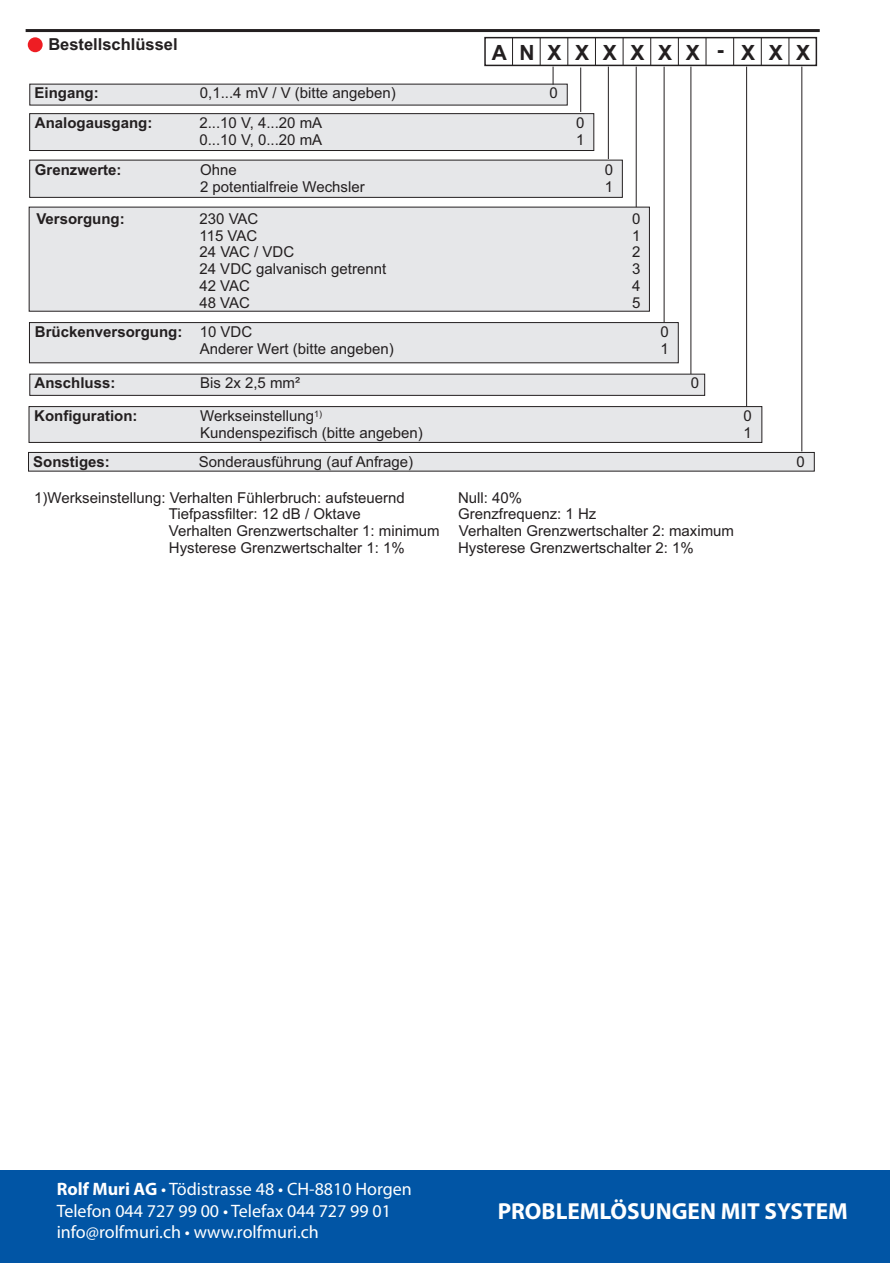
<style>
.page{position:relative;width:893px;height:1263px;background:#fff}
.page>*{position:absolute;margin:0;border:0;box-sizing:border-box;transform-origin:0 0}
.t1{font:700 23.25px "Myriad Pro";color:#fff}
.t2{font:700 21px "Arial";letter-spacing:.65em;color:#231f20}
.t3{font:18px/21.6px "Myriad Pro";color:#fff}
.t4{font:700 16.5px "Arial";color:#231f20}
.t5{font:15px "Arial";color:#231f20}
.t6{font:700 15px "Arial";color:#231f20}
.t7{font:9px "Arial";color:#231f20}
.s1{font-weight:400}
.s2{font-weight:700}
</style>
<div class="page">
<hr style="left:26px;top:29px;width:794px;height:3px;background:#231f20">
<div style="left:28px;top:37px;width:15px;height:15px;background:#ee1d23;border-radius:50%"></div>
<div style="left:484px;top:37px;width:333px;height:29px;border:2px solid #231f20"></div>
<svg style="left:788px;top:38px;width:1px;height:27px"></svg>
<svg style="left:761px;top:38px;width:1px;height:27px"></svg>
<svg style="left:733px;top:38px;width:1px;height:27px"></svg>
<svg style="left:706px;top:38px;width:1px;height:27px"></svg>
<svg style="left:678px;top:38px;width:1px;height:27px"></svg>
<svg style="left:650px;top:38px;width:1px;height:27px"></svg>
<svg style="left:623px;top:38px;width:1px;height:27px"></svg>
<svg style="left:595px;top:38px;width:1px;height:27px"></svg>
<svg style="left:567px;top:38px;width:1px;height:27px"></svg>
<svg style="left:540px;top:38px;width:1px;height:27px"></svg>
<svg style="left:512px;top:38px;width:1px;height:27px"></svg>
<hr style="left:801px;top:67px;width:1px;height:384px;background:#231f20">
<div style="left:28px;top:452px;width:786px;height:19px;background:#e6e7e9;border:1px solid #231f20"></div>
<hr style="left:580px;top:68px;width:1px;height:44px;background:#231f20">
<hr style="left:608px;top:67px;width:1px;height:92px;background:#231f20">
<hr style="left:636px;top:67px;width:1px;height:208px;background:#231f20">
<hr style="left:664px;top:67px;width:1px;height:270px;background:#231f20">
<hr style="left:690px;top:67px;width:1px;height:307px;background:#231f20">
<hr style="left:746px;top:67px;width:1px;height:343px;background:#231f20">
<div style="left:30px;top:84px;width:537px;height:21px;background:#e6e7e9"></div>
<div style="left:30px;top:113px;width:564px;height:38px;background:#e6e7e9;border:1px solid #231f20"></div>
<div style="left:30px;top:160px;width:592px;height:38px;background:#e6e7e9;border:1px solid #231f20"></div>
<div style="left:29px;top:207px;width:621px;height:104px;background:#e6e7e9"></div>
<div style="left:29px;top:322px;width:649px;height:41px;background:#e6e7e9;border:1px solid #231f20"></div>
<div style="left:30px;top:374px;width:675px;height:21px;background:#e6e7e9"></div>
<div style="left:29px;top:406px;width:733px;height:37px;background:#e6e7e9;border:1px solid #231f20"></div>
<svg style="left:553px;top:67px;width:1px;height:18px"></svg>
<div style="left:0;top:1235px;width:882px;height:28px;background:#0155a5"></div>
<div style="left:0;top:1170px;width:890px;height:92px;background:#0155a5"></div>
<p class="t4" style="left:48px;top:38px;width:131px">Bestellschlüssel</p>
<h2 class="t2" style="left:492px;top:44px;width:320px">ANXXXXXX - XXX</h2>
<p class="t6" style="left:35px;top:87px;width:66px">Eingang:</p>
<p class="t5" style="left:200px;top:87px;width:197px">0,1...4 mV / V (bitte angeben)</p>
<p class="t5" style="left:550px;top:87px;width:10px">0</p>
<p class="t6" style="left:35px;top:117px;width:119px">Analogausgang:</p>
<p class="t5" style="left:199px;top:117px;width:124px">2...10 V, 4...20 mA</p>
<p class="t5" style="left:576px;top:117px;width:10px">0</p>
<p class="t5" style="left:199px;top:134px;width:124px">0...10 V, 0...20 mA</p>
<p class="t5" style="left:576px;top:134px;width:10px">1</p>
<p class="t6" style="left:35px;top:164px;width:88px">Grenzwerte:</p>
<p class="t5" style="left:200px;top:164px;width:38px">Ohne</p>
<p class="t5" style="left:605px;top:164px;width:10px">0</p>
<p class="t5" style="left:200px;top:181px;width:166px">2 potentialfreie Wechsler</p>
<p class="t5" style="left:605px;top:181px;width:10px">1</p>
<p class="t6" style="left:36px;top:213px;width:90px">Versorgung:</p>
<p class="t5" style="left:199px;top:213px;width:60px">230 VAC</p>
<p class="t5" style="left:632px;top:213px;width:10px">0</p>
<p class="t5" style="left:199px;top:230px;width:59px">115 VAC</p>
<p class="t5" style="left:632px;top:230px;width:10px">1</p>
<p class="t5" style="left:199px;top:246px;width:96px">24 VAC / VDC</p>
<p class="t5" style="left:632px;top:246px;width:10px">2</p>
<p class="t5" style="left:199px;top:263px;width:188px">24 VDC galvanisch getrennt</p>
<p class="t5" style="left:632px;top:263px;width:10px">3</p>
<p class="t5" style="left:199px;top:280px;width:52px">42 VAC</p>
<p class="t5" style="left:632px;top:280px;width:10px">4</p>
<p class="t5" style="left:199px;top:297px;width:52px">48 VAC</p>
<p class="t5" style="left:632px;top:297px;width:10px">5</p>
<p class="t6" style="left:35px;top:326px;width:219px">Brückenversorgung: <span class="s1">10 VDC</span></p>
<p class="t5" style="left:660px;top:326px;width:10px">0</p>
<p class="t5" style="left:200px;top:343px;width:195px">Anderer Wert (bitte angeben)</p>
<p class="t5" style="left:660px;top:343px;width:10px">1</p>
<p class="t6" style="left:35px;top:377px;width:82px">Anschluss:</p>
<p class="t5" style="left:200px;top:377px;width:102px">Bis 2x 2,5 mm²</p>
<p class="t5" style="left:691px;top:377px;width:10px">0</p>
<p class="t6" style="left:34px;top:410px;width:105px">Konfiguration:</p>
<p class="t5" style="left:200px;top:410px;width:115px">Werkseinstellung</p>
<p class="t7" style="left:314px;top:410px;width:10px">1)</p>
<p class="t5" style="left:743px;top:410px;width:10px">0</p>
<p class="t5" style="left:200px;top:427px;width:224px">Kundenspezifisch (bitte angeben)</p>
<p class="t5" style="left:743px;top:427px;width:10px">1</p>
<p class="t6" style="left:33px;top:456px;width:78px">Sonstiges:</p>
<p class="t5" style="left:199px;top:456px;width:216px">Sonderausführung (auf Anfrage)</p>
<p class="t5" style="left:796px;top:456px;width:10px">0</p>
<p class="t5" style="left:34px;top:492px;width:372px">1)Werkseinstellung: Verhalten Fühlerbruch: aufsteuernd</p>
<p class="t5" style="left:458px;top:492px;width:66px">Null: 40%</p>
<p class="t5" style="left:169px;top:508px;width:194px">Tiefpassfilter: 12 dB / Oktave</p>
<p class="t5" style="left:458px;top:508px;width:140px">Grenzfrequenz: 1 Hz</p>
<p class="t5" style="left:169px;top:525px;width:272px">Verhalten Grenzwertschalter 1: minimum</p>
<p class="t5" style="left:459px;top:525px;width:277px">Verhalten Grenzwertschalter 2: maximum</p>
<p class="t5" style="left:169px;top:542px;width:237px">Hysterese Grenzwertschalter 1: 1%</p>
<p class="t5" style="left:458px;top:542px;width:237px">Hysterese Grenzwertschalter 2: 1%</p>
<p class="t3" style="left:57px;top:1178px;width:357px"><span class="s2">Rolf Muri AG</span> • Tödistrasse 48 • CH-8810 Horgen<br>Telefon 044 727 99 00 • Telefax 044 727 99 01 info@rolfmuri.ch • www.rolfmuri.ch</p>
<h1 class="t1" style="left:498px;top:1198px;width:352px">PROBLEMLÖSUNGEN MIT SYSTEM</h1>
<h1 class="t1" style="left:478px;top:1195px;width:103px">PROBLEM</h1>
</div>
